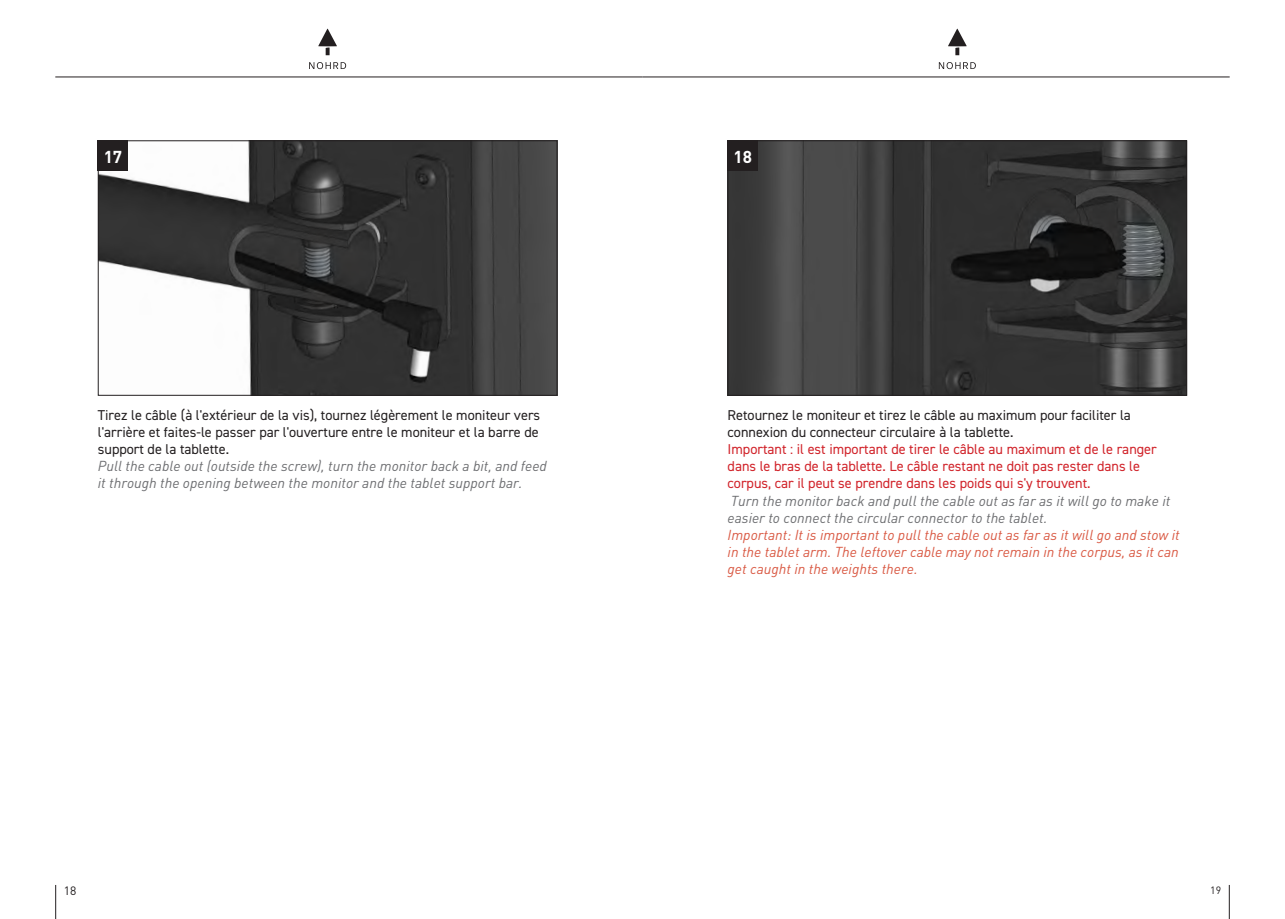
<style>
.page{position:relative;width:1285px;height:919px;background:#fff}
.page>*{position:absolute;margin:0;border:0;box-sizing:border-box;transform-origin:0 0}
.t1{font:700 17.1px "DIN";color:#fff}
.t2{font:14.25px/17.1px "DIN2014";color:#d1232a}
.t3{font:14.25px/17.2px "DIN2014";color:#231f20}
.t4{font:12px "DIN";color:#231f20}
.t5{font:10.5px "DIN";color:#231f20}
.s1{font-family:"DIN";font-style:italic;color:#6c6d70}
.s2{color:#231f20}
.s3{font-family:"DIN";font-style:italic;color:#d95842}
</style>
<div class="page">
<svg style="left:938px;top:62px;width:37px;height:7px"></svg>
<svg style="left:948px;top:29px;width:18px;height:26px"></svg>
<hr style="left:642px;top:77px;width:587px;height:1px;background:#231f20">
<hr style="left:1228px;top:884px;width:1px;height:34px;background:#231f20">
<svg style="left:309px;top:62px;width:37px;height:7px"></svg>
<svg style="left:318px;top:29px;width:19px;height:26px"></svg>
<hr style="left:55px;top:77px;width:587px;height:1px;background:#231f20">
<hr style="left:55px;top:884px;width:1px;height:34px;background:#231f20">
<img style="left:100px;top:142px;width:455px;height:251px">
<div style="left:98px;top:140px;width:459px;height:255px;border:1px solid #231f20"></div>
<div style="left:98px;top:140px;width:30px;height:31px;background:#231f20"></div>
<img style="left:729px;top:142px;width:455px;height:251px">
<div style="left:727px;top:140px;width:459px;height:255px;border:1px solid #231f20"></div>
<div style="left:727px;top:140px;width:30px;height:31px;background:#231f20"></div>
<p class="t1" style="left:104px;top:145px;width:20px">17</p>
<p class="t3" style="left:98px;top:406px;width:450px">Tirez le câble (à l'extérieur de la vis), tournez légèrement le moniteur vers l'arrière et faites-le passer par l'ouverture entre le moniteur et la barre de support de la tablette.<br><span class="s1">Pull the cable out (outside the screw), turn the monitor back a bit, and feed it through the opening between the monitor and the tablet support bar.</span></p>
<p class="t1" style="left:733px;top:145px;width:20px">18</p>
<p class="t2" style="left:727px;top:406px;width:453px"><span class="s2">Retournez le moniteur et tirez le câble au maximum pour faciliter la connexion du connecteur circulaire à la tablette.<br></span>Important : il est important de tirer le câble au maximum et de le ranger dans le bras de la tablette. Le câble restant ne doit pas rester dans le corpus, car il peut se prendre dans les poids qui s'y trouvent.<br><span class="s1">Turn the monitor back and pull the cable out as far as it will go to make it easier to connect the circular connector to the tablet.<br></span><span class="s3">Important: It is important to pull the cable out as far as it will go and stow it in the tablet arm. The leftover cable may not remain in the corpus, as it can get caught in the weights there.</span></p>
<p class="t4" style="left:64px;top:882px;width:14px">18</p>
<p class="t5" style="left:1209px;top:883px;width:12px">19</p>
</div>
